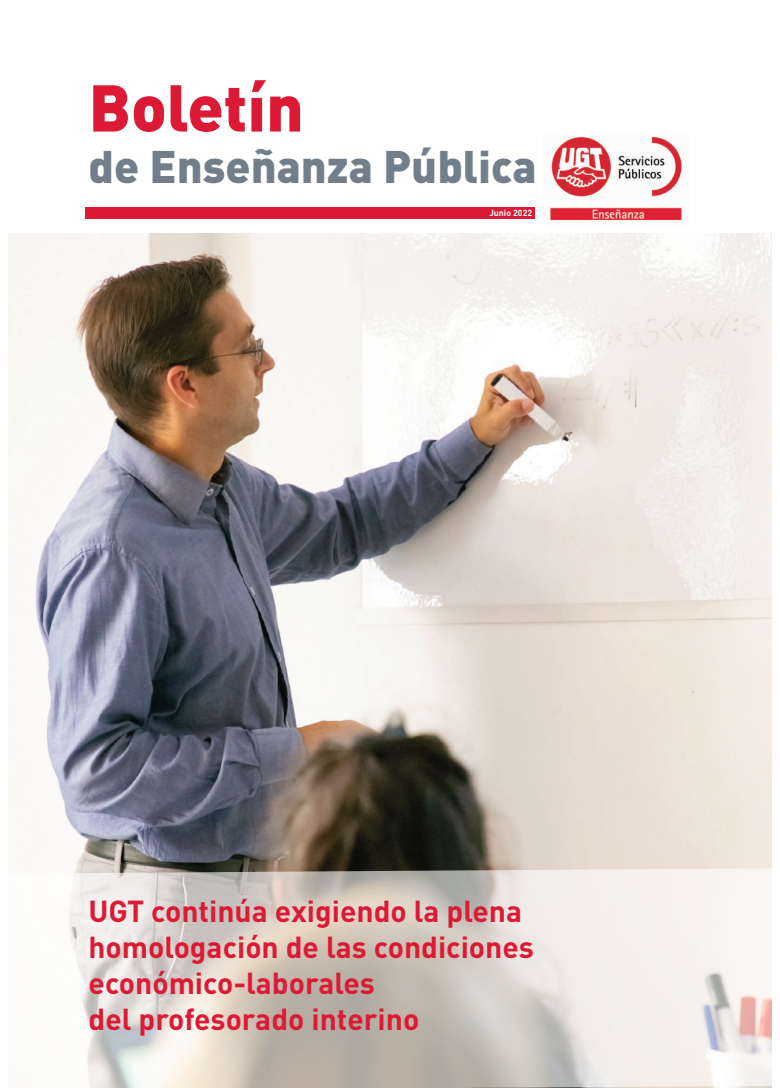
<style>
.page{position:relative;width:780px;height:1088px;background:#fff}
.page>*{position:absolute;margin:0;border:0;box-sizing:border-box;transform-origin:0 0}
.t1{font:900 65px "DIN Pro";color:#dc1a36}
.t2{font:900 45px "DIN Pro";color:#727f8a}
.t3{font:700 30px/36px "DIN Pro";color:#dc1a36}
.t4{font:700 8.75px "DIN Pro";color:#fff}
</style>
<div class="page">
<img style="left:548px;top:136px;width:135px;height:87px">
<img style="left:8px;top:233px;width:763px;height:635px">
<svg style="left:68px;top:868px;width:704px;height:220px;background:#dad4cd"></svg>
<div style="left:85px;top:207px;width:449px;height:12px;background:#dc1a36"></div>
<h1 class="t1" style="left:89px;top:71px;width:217px">Boletín</h1>
<h2 class="t2" style="left:89px;top:141px;width:449px">de Enseñanza Pública</h2>
<p class="t4" style="left:489px;top:210px;width:44px">Junio 2022</p>
<p class="t3" style="left:89px;top:896px;width:447px">UGT continúa exigiendo la plena homologación de las condiciones económico-laborales<br>del profesorado interino</p>
</div>
